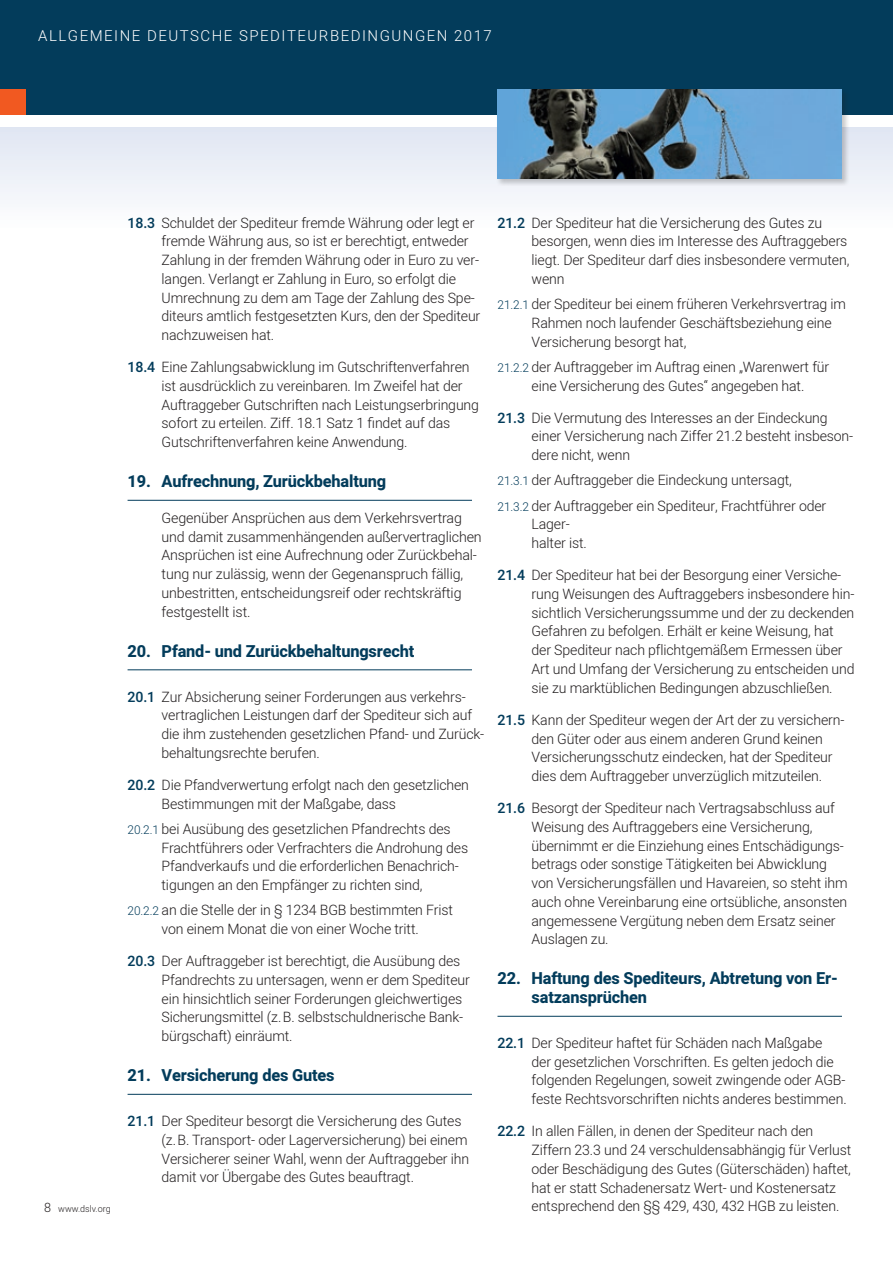
<style>
.page{position:relative;width:893px;height:1263px;background:#fff}
.page>*{position:absolute;margin:0;border:0;box-sizing:border-box;transform-origin:0 0}
.t1{font:800 16.5px/18.8px "Heebo";letter-spacing:-.01em;color:#033c5b}
.t2{font:300 15px "Heebo";letter-spacing:.1em;color:#fff}
.t3{font:300 14.25px/18.8px "Heebo";letter-spacing:-.01em;color:#231f20}
.t4{font:300 9px "Heebo";color:#231f20}
.s1{font-size:12.75px}
.s2{font-weight:500;color:#033c5b}
.s3{font-size:12px;color:#033c5b}
</style>
<div class="page">
<div style="left:0;top:0;width:893px;height:115px;background:#033c5b"></div>
<div style="left:0;top:127px;width:893px;height:103px;background:linear-gradient(to bottom,#dfe5f2,#fefefe)"></div>
<div style="left:0;top:89px;width:26px;height:26px;background:#f15921"></div>
<hr style="left:128px;top:500px;width:344px;height:1px;background:#033c5b">
<hr style="left:128px;top:669px;width:344px;height:1px;background:#033c5b">
<hr style="left:128px;top:1094px;width:344px;height:1px;background:#033c5b">
<hr style="left:497px;top:1016px;width:345px;height:1px;background:#033c5b">
<div style="left:496px;top:88px;width:354px;height:98px;background:#231f20;opacity:.25"></div>
<img style="left:497px;top:89px;width:345px;height:90px">
<p class="t2" style="left:38px;top:26px;width:455px">ALLGEMEINE DEUTSCHE SPEDITEURBEDINGUNGEN 2017</p>
<p class="t4" style="left:44px;top:1202px;width:68px"><span class="s1">8</span> www.dslv.org</p>
<p class="t3" style="left:162px;top:213px;width:320px;text-indent:-34px"><span class="s2">18.3</span> Schuldet der Spediteur fremde Währung oder legt er fremde Währung aus, so ist er berechtigt, entweder Zahlung in der fremden Währung oder in Euro zu ver&shy;langen. Verlangt er Zahlung in Euro, so erfolgt die Umrechnung zu dem am Tage der Zahlung des Spe&shy;diteurs amtlich festgesetzten Kurs, den der Spediteur nachzuweisen hat.</p>
<p class="t3" style="left:162px;top:357px;width:319px;text-indent:-34px"><span class="s2">18.4</span> Eine Zahlungsabwicklung im Gutschriftenverfahren ist ausdrücklich zu vereinbaren. Im Zweifel hat der Auftraggeber Gutschriften nach Leistungserbringung sofort zu erteilen. Ziff. 18.1 Satz 1 findet auf das Gutschriftenverfahren keine Anwendung.</p>
<p class="t1" style="left:128px;top:471px;width:260px">19. Aufrechnung, Zurückbehaltung</p>
<p class="t3" style="left:162px;top:508px;width:322px">Gegenüber Ansprüchen aus dem Verkehrsvertrag und damit zusammenhängenden außervertraglichen Ansprüchen ist eine Aufrechnung oder Zurückbehal&shy;tung nur zulässig, wenn der Gegenanspruch fällig, unbestritten, entscheidungsreif oder rechtskräftig festgestellt ist.</p>
<p class="t1" style="left:128px;top:641px;width:288px">20. Pfand- und Zurückbehaltungsrecht</p>
<p class="t3" style="left:162px;top:687px;width:324px;text-indent:-34px"><span class="s2">20.1</span> Zur Absicherung seiner Forderungen aus verkehrs&shy;vertraglichen Leistungen darf der Spediteur sich auf die ihm zustehenden gesetzlichen Pfand- und Zurück&shy;behaltungsrechte berufen.</p>
<p class="t3" style="left:162px;top:775px;width:309px;text-indent:-34px"><span class="s2">20.2</span> Die Pfandverwertung erfolgt nach den gesetzlichen<br>Bestimmungen mit der Maßgabe, dass</p>
<p class="t3" style="left:162px;top:819px;width:308px;text-indent:-34px"><span class="s3">20.2.1</span> bei Ausübung des gesetzlichen Pfandrechts des Frachtführers oder Verfrachters die Androhung des Pfandverkaufs und die erforderlichen Benachrich&shy;tigungen an den Empfänger zu richten sind,</p>
<p class="t3" style="left:128px;top:900px;width:327px;text-align:center"><span class="s3">20.2.2</span> an die Stelle der in § 1234 BGB bestimmten Frist von einem Monat die von einer Woche tritt.</p>
<p class="t3" style="left:162px;top:951px;width:310px;text-indent:-34px"><span class="s2">20.3</span> Der Auftraggeber ist berechtigt, die Ausübung des Pfandrechts zu untersagen, wenn er dem Spediteur ein hinsichtlich seiner Forderungen gleichwertiges Sicherungsmittel (z. B. selbstschuldnerische Bank&shy;bürgschaft) einräumt.</p>
<p class="t1" style="left:128px;top:1065px;width:209px">21. Versicherung des Gutes</p>
<p class="t3" style="left:162px;top:1111px;width:309px;text-indent:-34px"><span class="s2">21.1</span> Der Spediteur besorgt die Versicherung des Gutes (z. B. Transport- oder Lagerversicherung) bei einem Versicherer seiner Wahl, wenn der Auftraggeber ihn damit vor Übergabe des Gutes beauftragt.</p>
<p class="t3" style="left:531px;top:213px;width:319px;text-indent:-34px"><span class="s2">21.2</span> Der Spediteur hat die Versicherung des Gutes zu besorgen, wenn dies im Interesse des Auftraggebers liegt. Der Spediteur darf dies insbesondere vermuten, wenn</p>
<p class="t3" style="left:531px;top:294px;width:316px;text-indent:-34px"><span class="s3">21.2.1</span> der Spediteur bei einem früheren Verkehrsvertrag im<br>Rahmen noch laufender Geschäftsbeziehung eine<br>Versicherung besorgt hat,</p>
<p class="t3" style="left:531px;top:357px;width:299px;text-indent:-34px"><span class="s3">21.2.2</span> der Auftraggeber im Auftrag einen „Warenwert für eine Versicherung des Gutes“ angegeben hat.</p>
<p class="t3" style="left:531px;top:408px;width:323px;text-indent:-34px"><span class="s2">21.3</span> Die Vermutung des Interesses an der Eindeckung einer Versicherung nach Ziffer 21.2 besteht insbeson&shy;dere nicht, wenn</p>
<p class="t3" style="left:497px;top:467px;width:330px;line-height:25.2px"><span class="s3">21.3.1</span> der Auftraggeber die Eindeckung untersagt,<br><span class="s3">21.3.2</span> der Auftraggeber ein Spediteur, Frachtführer oder</p>
<p class="t3" style="left:531px;top:514px;width:57px">Lager&shy;halter ist.</p>
<p class="t3" style="left:531px;top:565px;width:325px;text-indent:-34px"><span class="s2">21.4</span> Der Spediteur hat bei der Besorgung einer Versiche&shy;rung Weisungen des Auftraggebers insbesondere hin&shy;sichtlich Versicherungssumme und der zu deckenden Gefahren zu befolgen. Erhält er keine Weisung, hat der Spediteur nach pflichtgemäßem Ermessen über Art und Umfang der Versicherung zu entscheiden und sie zu marktüblichen Bedingungen abzuschließen.</p>
<p class="t3" style="left:531px;top:710px;width:314px;text-indent:-34px"><span class="s2">21.5</span> Kann der Spediteur wegen der Art der zu versichern&shy;den Güter oder aus einem anderen Grund keinen Versicherungsschutz eindecken, hat der Spediteur dies dem Auftraggeber unverzüglich mitzuteilen.</p>
<p class="t3" style="left:531px;top:798px;width:318px;text-indent:-34px"><span class="s2">21.6</span> Besorgt der Spediteur nach Vertragsabschluss auf Weisung des Auftraggebers eine Versicherung, übernimmt er die Einziehung eines Entschädigungs&shy;betrags oder sonstige Tätigkeiten bei Abwicklung von Versicherungsfällen und Havareien, so steht ihm auch ohne Vereinbarung eine ortsübliche, ansonsten angemessene Vergütung neben dem Ersatz seiner Auslagen zu.</p>
<p class="t1" style="left:531px;top:968px;width:308px;text-indent:-34px">22. Haftung des Spediteurs, Abtretung von Er&shy;satzansprüchen</p>
<p class="t3" style="left:531px;top:1033px;width:317px;text-indent:-34px"><span class="s2">22.1</span> Der Spediteur haftet für Schäden nach Maßgabe<br>der gesetzlichen Vorschriften. Es gelten jedoch die folgenden Regelungen, soweit zwingende oder AGB&shy;feste Rechtsvorschriften nichts anderes bestimmen.</p>
<p class="t3" style="left:531px;top:1121px;width:321px;text-indent:-34px"><span class="s2">22.2</span> In allen Fällen, in denen der Spediteur nach den Ziffern 23.3 und 24 verschuldensabhängig für Verlust oder Beschädigung des Gutes (Güterschäden) haftet, hat er statt Schadenersatz Wert- und Kostenersatz entsprechend den §§ 429, 430, 432 HGB zu leisten.</p>
</div>
